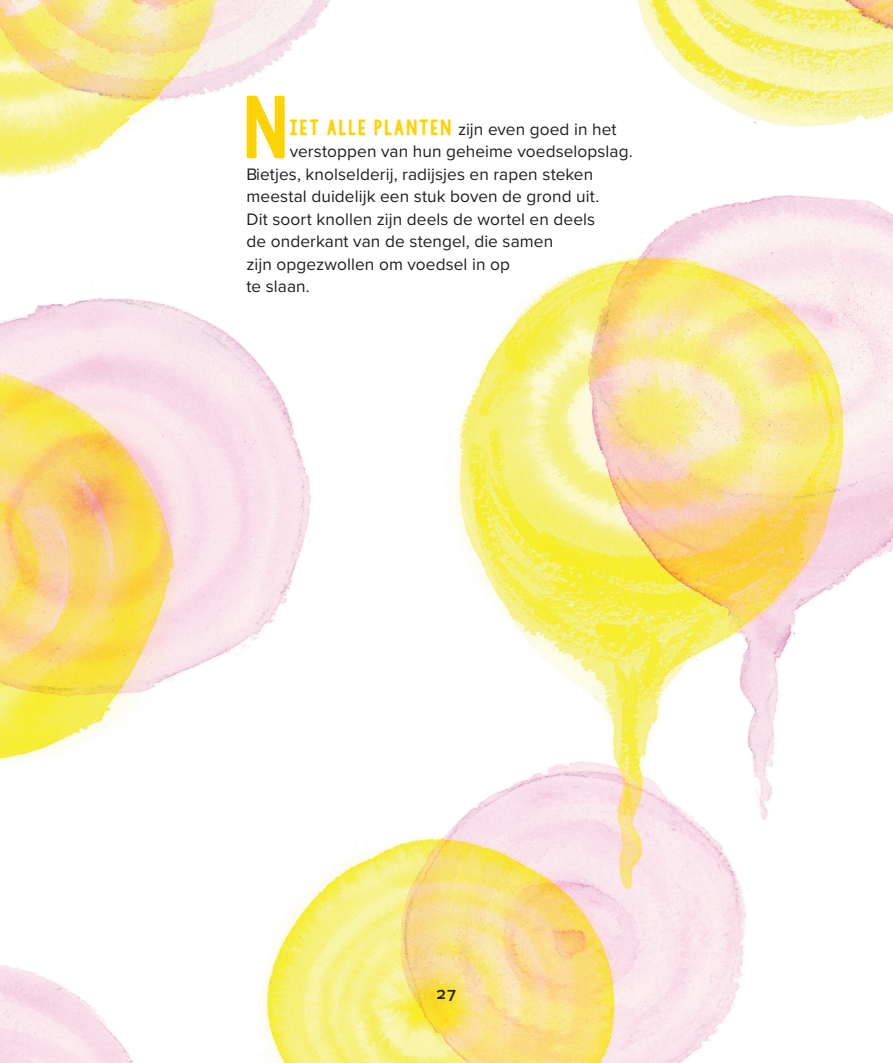
<style>
.page{position:relative;width:893px;height:1063px;background:#fff}
.page>*{position:absolute;margin:0;border:0;box-sizing:border-box;transform-origin:0 0}
.t1{font:95.4px "KG Tangled Up In You 2";color:#fed304}
.t2{font:17.25px "Proxima Nova";letter-spacing:.005em;color:#231f20}
.t3{font:600 16.5px "Proxima Nova";color:#231f20}
.s1{font-family:"KG Tangled Up In You 2";font-size:24px;color:#fed304}
</style>
<div class="page">
<img style="left:0;top:0;width:893px;height:1063px">
<h1 class="t1" style="left:244px;top:77px;width:44px">N</h1>
<p class="t2" style="left:290px;top:116px;width:328px"><span class="s1">IET ALLE PLANTEN</span> zijn even goed in het</p>
<p class="t2" style="left:290px;top:139px;width:344px">verstoppen van hun geheime voedselopslag.</p>
<p class="t2" style="left:247px;top:161px;width:348px">Bietjes, knolselderij, radijsjes en rapen steken</p>
<p class="t2" style="left:247px;top:184px;width:354px">meestal duidelijk een stuk boven de grond uit.</p>
<p class="t2" style="left:247px;top:206px;width:350px">Dit soort knollen zijn deels de wortel en deels</p>
<p class="t2" style="left:247px;top:229px;width:308px">de onderkant van de stengel, die samen</p>
<p class="t2" style="left:247px;top:251px;width:265px">zijn opgezwollen om voedsel in op</p>
<p class="t2" style="left:247px;top:274px;width:65px">te slaan.</p>
<p class="t3" style="left:436px;top:986px;width:22px">27</p>
</div>
